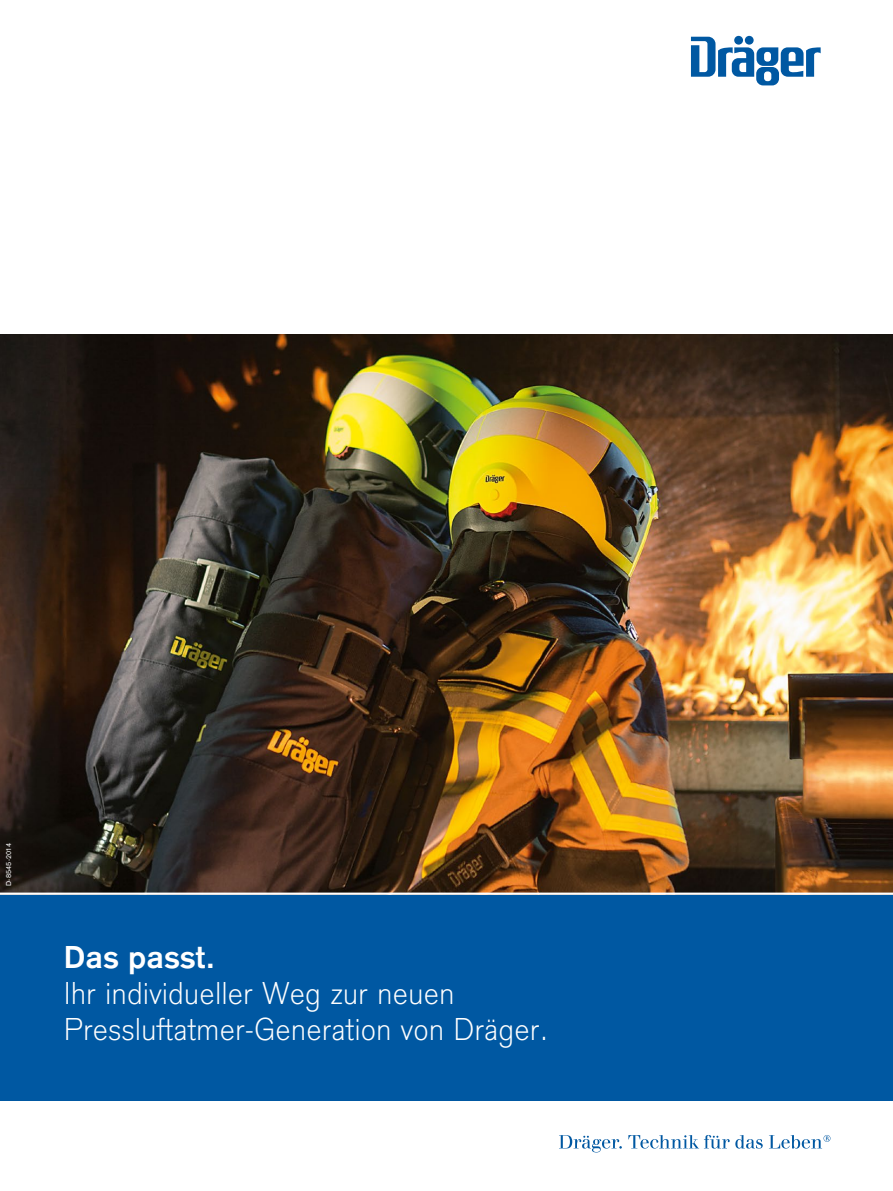
<style>
.page{position:relative;width:893px;height:1191px;background:#fff}
.page>*{position:absolute;margin:0;border:0;box-sizing:border-box;transform-origin:0 0}
.t1{font:300 33px/36px "Draeger Sans";color:#fff}
.t2{font:700 33px "Draeger Sans";color:#fff}
.t3{font:7.5px "Draeger Sans";letter-spacing:.025em;color:#fff}
</style>
<div class="page">
<div style="left:0;top:890px;width:893px;height:210px;background:#0058a2"></div>
<img style="left:0;top:335px;width:893px;height:557px">
<hr style="left:0;top:892px;width:893px;height:3px;background:#fff">
<svg style="left:691px;top:37px;width:130px;height:48px"></svg>
<svg style="left:631px;top:1148px;width:192px;height:1px"></svg>
<svg style="left:559px;top:1135px;width:63px;height:17px"></svg>
<svg style="left:628px;top:1135px;width:135px;height:13px"></svg>
<svg style="left:769px;top:1135px;width:61px;height:13px"></svg>
<p class="t3" style="left:3px;top:886px;width:44px;rotate:-90deg">D-8545-2014</p>
<p class="t2" style="left:64px;top:935px;width:153px">Das passt.</p>
<p class="t1" style="left:64px;top:974px;width:486px">Ihr individueller Weg zur neuen<br>Pressluftatmer-Generation von Dräger.</p>
</div>
